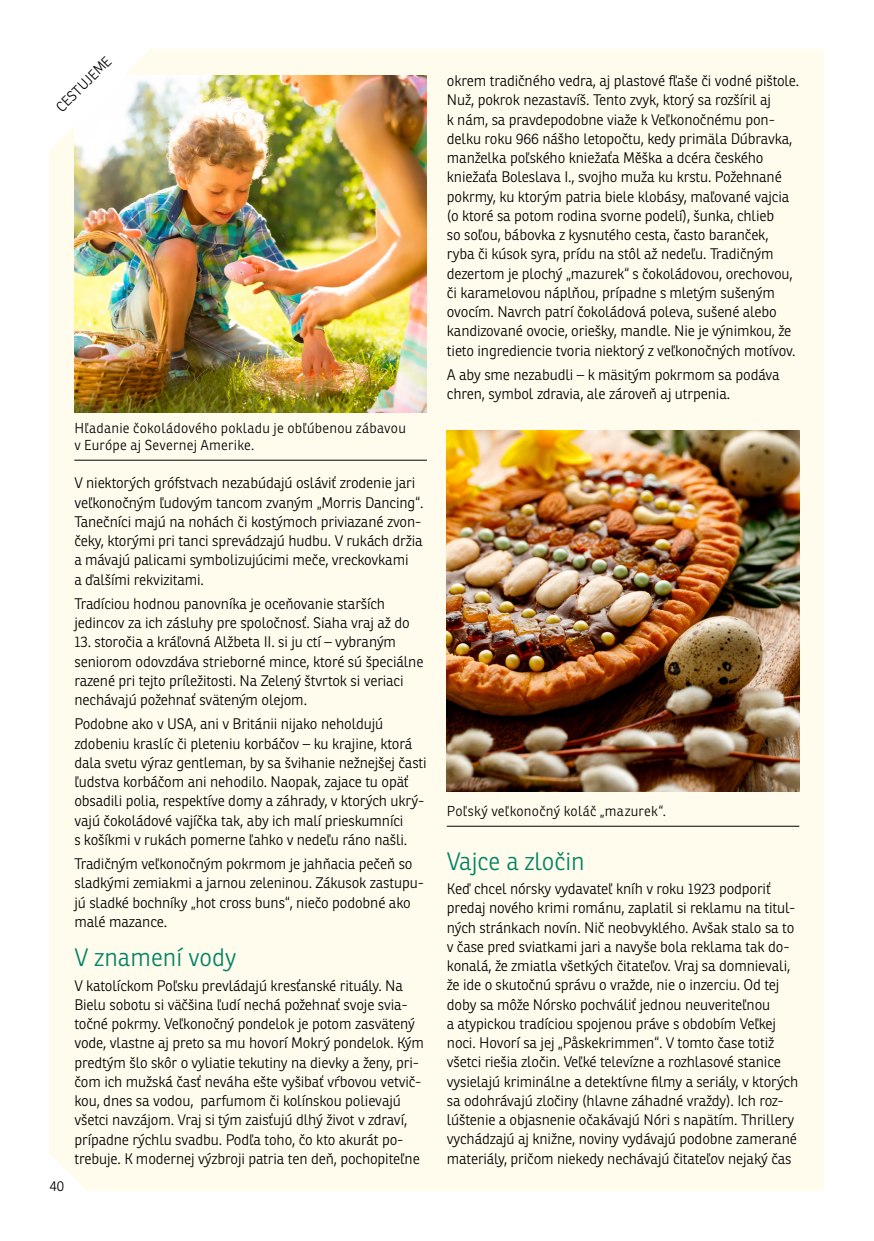
<style>
.page{position:relative;width:874px;height:1241px;background:#fff}
.page>*{position:absolute;margin:0;border:0;box-sizing:border-box;transform-origin:0 0}
.t1{font:300 24.5px "Ronnia";color:#008363}
.t2{font:300 14.88px/19.2px "Ronnia";letter-spacing:-.01em;color:#000}
.t3{font:300 14px/16.8px "Ronnia";letter-spacing:.015em;color:#000}
</style>
<div class="page">
<div style="left:50px;top:50px;width:773px;height:1141px;background:#fffbed"></div>
<img style="left:446px;top:430px;width:353px;height:361px">
<hr style="left:74px;top:459px;width:352px;height:1px;background:#000">
<hr style="left:446px;top:825px;width:353px;height:1px;background:#000">
<img style="left:74px;top:76px;width:352px;height:336px">
<img style="left:49px;top:49px;width:149px;height:152px">
<svg style="left:49px;top:1104px;width:37px;height:87px"></svg>
<p class="t3" style="left:53px;top:103px;width:73px;rotate:-45deg">CESTUJEME</p>
<p class="t3" style="left:74px;top:419px;width:333px">Hľadanie čokoládového pokladu je obľúbenou zábavou v Európe aj Severnej Amerike.</p>
<p class="t3" style="left:50px;top:1177px;width:16px">40</p>
<p class="t2" style="left:74px;top:473px;width:350px">V niektorých grófstvach nezabúdajú osláviť zrodenie jari veľkonočným ľudovým tancom zvaným „Morris Dancing“.<br>Tanečníci majú na nohách či kostýmoch priviazané zvon&shy;čeky, ktorými pri tanci sprevádzajú hudbu. V rukách držia a mávajú palicami symbolizujúcimi meče, vreckovkami<br>a ďalšími rekvizitami.</p>
<p class="t2" style="left:74px;top:593px;width:336px">Tradíciou hodnou panovníka je oceňovanie starších jedincov za ich zásluhy pre spoločnosť. Siaha vraj až do</p>
<p class="t2" style="left:74px;top:632px;width:350px">13. storočia a kráľovná Alžbeta II. si ju ctí – vybraným seniorom odovzdáva strieborné mince, ktoré sú špeciálne razené pri tejto príležitosti. Na Zelený štvrtok si veriaci nechávajú požehnať sväteným olejom.</p>
<p class="t2" style="left:74px;top:714px;width:353px">Podobne ako v USA, ani v Británii nijako neholdujú zdobeniu kraslíc či pleteniu korbáčov – ku krajine, ktorá dala svetu výraz gentleman, by sa švihanie nežnejšej časti ľudstva korbáčom ani nehodilo. Naopak, zajace tu opäť obsadili polia, respektíve domy a záhrady, v ktorých ukrý&shy;vajú čokoládové vajíčka tak, aby ich malí prieskumníci<br>s košíkmi v rukách pomerne ľahko v nedeľu ráno našli.</p>
<p class="t2" style="left:74px;top:854px;width:351px">Tradičným veľkonočným pokrmom je jahňacia pečeň so sladkými zemiakmi a jarnou zeleninou. Zákusok zastupu&shy;jú sladké bochníky „hot cross buns“, niečo podobné ako malé mazance.</p>
<h1 class="t1" style="left:74px;top:942px;width:163px">V znamení vody</h1>
<p class="t2" style="left:74px;top:975px;width:351px">V katolíckom Poľsku prevládajú kresťanské rituály. Na Bielu sobotu si väčšina ľudí nechá požehnať svoje svia&shy;točné pokrmy. Veľkonočný pondelok je potom zasvätený vode, vlastne aj preto sa mu hovorí Mokrý pondelok. Kým predtým šlo skôr o vyliatie tekutiny na dievky a ženy, pri&shy;čom ich mužská časť neváha ešte vyšibať vŕbovou vetvič&shy;kou, dnes sa vodou, parfumom či kolínskou polievajú všetci navzájom. Vraj si tým zaisťujú dlhý život v zdraví, prípadne rýchlu svadbu. Podľa toho, čo kto akurát po&shy;trebuje. K modernej výzbroji patria ten deň, pochopiteľne</p>
<p class="t2" style="left:446px;top:71px;width:354px">okrem tradičného vedra, aj plastové fľaše či vodné pištole.<br>Nuž, pokrok nezastavíš. Tento zvyk, ktorý sa rozšíril aj<br>k nám, sa pravdepodobne viaže k Veľkonočnému pon&shy;delku roku 966 nášho letopočtu, kedy primäla Dúbravka, manželka poľského kniežaťa Měška a dcéra českého kniežaťa Boleslava I., svojho muža ku krstu. Požehnané pokrmy, ku ktorým patria biele klobásy, maľované vajcia (o ktoré sa potom rodina svorne podelí), šunka, chlieb<br>so soľou, bábovka z kysnutého cesta, často baranček, ryba či kúsok syra, prídu na stôl až nedeľu. Tradičným dezertom je plochý „mazurek“ s čokoládovou, orechovou, či karamelovou náplňou, prípadne s mletým sušeným ovocím. Navrch patrí čokoládová poleva, sušené alebo kandizované ovocie, oriešky, mandle. Nie je výnimkou, že tieto ingrediencie tvoria niektorý z veľkonočných motívov.</p>
<p class="t2" style="left:446px;top:365px;width:334px">A aby sme nezabudli – k mäsitým pokrmom sa podáva chren, symbol zdravia, ale zároveň aj utrpenia.</p>
<p class="t3" style="left:446px;top:802px;width:220px">Poľský veľkonočný koláč „mazurek“.</p>
<h1 class="t1" style="left:446px;top:846px;width:139px">Vajce a zločin</h1>
<p class="t2" style="left:446px;top:878px;width:353px">Keď chcel nórsky vydavateľ kníh v roku 1923 podporiť predaj nového krimi románu, zaplatil si reklamu na titul&shy;ných stránkach novín. Nič neobvyklého. Avšak stalo sa to v čase pred sviatkami jari a navyše bola reklama tak do&shy;konalá, že zmiatla všetkých čitateľov. Vraj sa domnievali, že ide o skutočnú správu o vražde, nie o inzerciu. Od tej doby sa môže Nórsko pochváliť jednou neuveriteľnou<br>a atypickou tradíciou spojenou práve s obdobím Veľkej noci. Hovorí sa jej „Påskekrimmen“. V tomto čase totiž všetci riešia zločin. Veľké televízne a rozhlasové stanice vysielajú kriminálne a detektívne filmy a seriály, v ktorých sa odohrávajú zločiny (hlavne záhadné vraždy). Ich roz&shy;lúštenie a objasnenie očakávajú Nóri s napätím. Thrillery vychádzajú aj knižne, noviny vydávajú podobne zamerané materiály, pričom niekedy nechávajú čitateľov nejaký čas</p>
</div>
